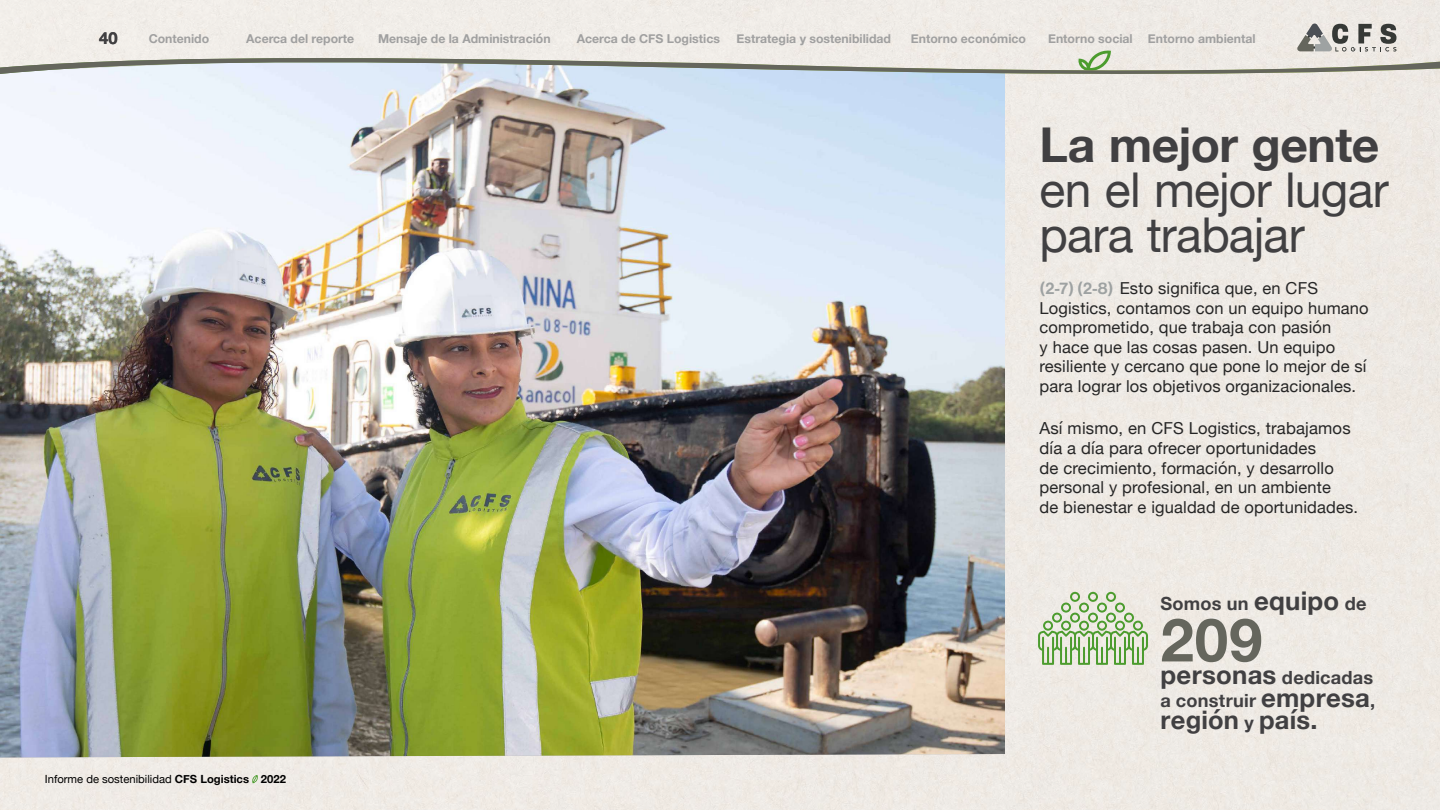
<style>
.page{position:relative;width:1440px;height:810px;background:#fff}
.page>*{position:absolute;margin:0;border:0;box-sizing:border-box;transform-origin:0 0}
.t1{font:700 60px "Helvetica Neue";color:#65665d}
.t2{font:48px/45px "Helvetica Neue";letter-spacing:-.015em;color:#414042}
.t3{font:700 48px "Helvetica Neue";letter-spacing:-.01em;color:#414042}
.t4{font:700 25.5px "Helvetica Neue";letter-spacing:.01em;color:#414042}
.t5{font:700 18.15px/22.7px "Helvetica Neue";letter-spacing:.015em;color:#414042}
.t6{font:16.65px/19.7px "Helvetica Neue";letter-spacing:.01em;color:#262626}
.t7{font:16.5px/19.5px "Helvetica Neue";letter-spacing:.01em;color:#262626}
.t8{font:700 16.5px "Helvetica Neue";color:#414042}
.t9{font:700 12.3px "Helvetica Neue";color:#a0a0a0}
.t10{font:11.25px "Helvetica Neue";color:#000}
.s1{font-family:"Neue Haas Display Mediu";color:#9ea2a2}
.s2{font-size:16.5px}
.s3{font-size:16.65px}
.s4{font-weight:700}
.s5{font-size:25.72px}
.s6{font-size:18px}
</style>
<div class="page">
<img style="left:0;top:81px;width:1005px;height:676px">
<svg style="left:1038px;top:592px;width:110px;height:73px;background:#bed2ad"></svg>
<svg style="left:0;top:24px;width:1440px;height:57px;background:#ddddda"></svg>
<svg style="left:252px;top:775px;width:6px;height:8px"></svg>
<p class="t8" style="left:99px;top:25px;width:20px">40</p>
<p class="t9" style="left:149px;top:29px;width:62px">Contenido</p>
<p class="t9" style="left:246px;top:29px;width:110px">Acerca del reporte</p>
<p class="t9" style="left:378px;top:29px;width:174px">Mensaje de la Administración</p>
<p class="t9" style="left:577px;top:29px;width:145px">Acerca de CFS Logistics</p>
<p class="t9" style="left:737px;top:29px;width:156px">Estrategia y sostenibilidad</p>
<p class="t9" style="left:911px;top:29px;width:117px">Entorno económico</p>
<p class="t9" style="left:1048px;top:29px;width:209px">Entorno social Entorno ambiental</p>
<h2 class="t3" style="left:1040px;top:108px;width:341px">La mejor gente</h2>
<h2 class="t2" style="left:1040px;top:170px;width:351px">en el mejor lugar para trabajar</h2>
<p class="t7" style="left:1040px;top:280px;width:331px"><span class="s1">(2-7) (2-8)</span> Esto significa que, en CFS Logistics, contamos con un equipo humano comprometido, que trabaja con pasión<br>y hace que las cosas pasen. Un equipo resiliente y cercano que pone lo mejor de sí para lograr los objetivos organizacionales.</p>
<p class="t6" style="left:1039px;top:419px;width:313px">Así mismo, en <span class="s2">CFS Logistics</span>, trabajamos día a día para ofrecer oportunidades</p>
<p class="t7" style="left:1039px;top:459px;width:320px"><span class="s3">de crecimiento,</span> formación, y desarrollo personal y profesional, en un ambiente<br>de bienestar e igualdad de oportunidades.</p>
<p class="t10" style="left:45px;top:771px;width:243px">Informe de sostenibilidad <span class="s4">CFS Logistics 2022</span></p>
<p class="t5" style="left:1161px;top:593px;width:208px">Somos un <span class="s5">equipo</span> de</p>
<h1 class="t1" style="left:1161px;top:593px;width:103px">209</h1>
<p class="t5" style="left:1161px;top:667px;width:216px"><span class="s5">personas</span> dedicadas a construir <span class="s5">empresa</span>,</p>
<h3 class="t4" style="left:1161px;top:700px;width:159px">región <span class="s6">y</span> país.</h3>
</div>
